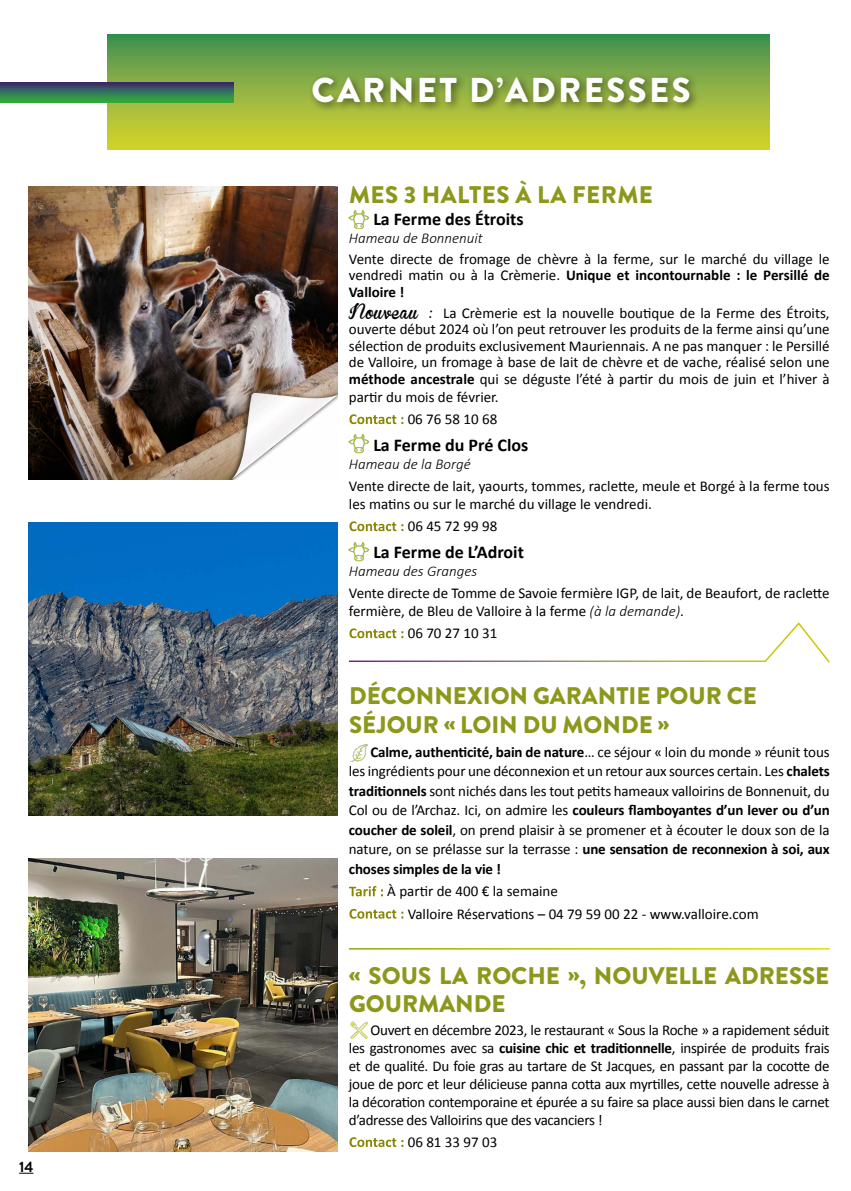
<style>
.page{position:relative;width:851px;height:1191px;background:#fff}
.page>*{position:absolute;margin:0;border:0;box-sizing:border-box;transform-origin:0 0}
.t1{font:900 34.5px "Brandon Grotesque";letter-spacing:.07em;color:#fff}
.t2{font:900 24px/28.8px "Brandon Grotesque";color:#8c981b}
.t3{font:900 24px "Brandon Grotesque";letter-spacing:.02em;color:#8c981b}
.t4{font:700 18px "Calibri";color:#000}
.t5{font:15px/18px "Calibri";color:#000;text-align:justify}
.t6{font:italic 300 15px "Calibri";color:#000}
.t7{font:700 15px "Brandon Grotesque";color:#000}
.s1{font-weight:700}
.s2{font-family:"Brannboll Fet"}
.s3{font-weight:700;color:#fff}
.s4{font-weight:300;font-style:italic}
</style>
<div class="page">
<svg style="left:19px;top:1172px;width:14px;height:1px"></svg>
<svg style="left:107px;top:34px;width:662px;height:115px;background:#8cb13f"></svg>
<img style="left:29px;top:522px;width:308px;height:293px">
<img style="left:29px;top:186px;width:308px;height:293px">
<img style="left:29px;top:858px;width:308px;height:293px">
<div style="left:308px;top:72px;width:392px;height:42px;background:#000;opacity:.5"></div>
<svg style="left:0;top:83px;width:233px;height:19px;background:#357057"></svg>
<svg style="left:348px;top:622px;width:482px;height:41px"></svg>
<img style="left:349px;top:210px;width:20px;height:18px">
<img style="left:349px;top:542px;width:20px;height:19px">
<img style="left:349px;top:434px;width:20px;height:19px">
<img style="left:351px;top:744px;width:16px;height:17px">
<img style="left:350px;top:1021px;width:17px;height:17px">
<p class="t7" style="left:19px;top:1156px;width:16px">14</p>
<h1 class="t1" style="left:311px;top:66px;width:381px">CARNET D’ADRESSES</h1>
<h2 class="t3" style="left:349px;top:178px;width:305px">MES 3 HALTES À LA FERME</h2>
<p class="t4" style="left:373px;top:206px;width:152px">La Ferme des Étroits</p>
<p class="t6" style="left:349px;top:229px;width:135px">Hameau de Bonnenuit</p>
<p class="t5" style="left:349px;top:250px;width:482px;line-height:16.5px">Vente directe de fromage de chèvre à la ferme, sur le marché du village le vendredi matin ou à la Crèmerie. <span class="s1">Unique et incontournable : le Persillé de Valloire !</span></p>
<p class="t5" style="left:349px;top:304px;width:482px;line-height:16.5px"><span class="s2">Nouveau :</span> La Crèmerie est la nouvelle boutique de la Ferme des Étroits, ouverte début 2024 où l’on peut retrouver les produits de la ferme ainsi qu’une sélection de produits exclusivement Mauriennais. A ne pas manquer : le Persillé de Valloire, un fromage à base de lait de chèvre et de vache, réalisé selon une <span class="s1">méthode ancestrale</span> qui se déguste l’été à partir du mois de juin et l’hiver à</p>
<p class="t5" style="left:349px;top:385px;width:151px;line-height:22.2px">partir du mois de février.<br><span class="s3">Contact :</span> 06 76 58 10 68</p>
<p class="t4" style="left:373px;top:432px;width:156px">La Ferme du Pré Clos</p>
<p class="t6" style="left:349px;top:454px;width:123px">Hameau de la Borgé</p>
<p class="t5" style="left:349px;top:476px;width:482px">Vente directe de lait, yaourts, tommes, raclette, meule et Borgé à la ferme tous les matins ou sur le marché du village le vendredi.</p>
<p class="t5" style="left:349px;top:516px;width:150px"><span class="s3">Contact :</span> 06 45 72 99 98</p>
<p class="t4" style="left:373px;top:539px;width:152px">La Ferme de L’Adroit</p>
<p class="t6" style="left:349px;top:561px;width:130px">Hameau des Granges</p>
<p class="t5" style="left:349px;top:583px;width:482px">Vente directe de Tomme de Savoie fermière IGP, de lait, de Beaufort, de raclette fermière, de Bleu de Valloire à la ferme <span class="s4">(à la demande)</span>.</p>
<p class="t5" style="left:349px;top:623px;width:150px"><span class="s3">Contact :</span> 06 70 27 10 31</p>
<h2 class="t2" style="left:349px;top:682px;width:409px">DÉCONNEXION GARANTIE POUR CE<br>SÉJOUR « LOIN DU MONDE »</h2>
<p class="t5" style="left:349px;top:741px;width:482px;line-height:19.5px;text-indent:21px"><span class="s1">Calme, authenticité, bain de nature</span>… ce séjour « loin du monde » réunit tous les ingrédients pour une déconnexion et un retour aux sources certain. Les <span class="s1">chalets traditionnels</span> sont nichés dans les tout petits hameaux valloirins de Bonnenuit, du Col ou de l’Archaz. Ici, on admire les <span class="s1">couleurs flamboyantes d’un lever ou d’un coucher de soleil</span>, on prend plaisir à se promener et à écouter le doux son de la nature, on se prélasse sur la terrasse : <span class="s1">une sensation de reconnexion à soi, aux choses simples de la vie !</span></p>
<p class="t5" style="left:349px;top:879px;width:411px;line-height:22.2px"><span class="s3">Tarif :</span> À partir de 400 € la semaine<br><span class="s3">Contact :</span> Valloire Réservations – 04 79 59 00 22 - www.valloire.com</p>
<h2 class="t2" style="left:349px;top:961px;width:482px">« SOUS LA ROCHE », NOUVELLE ADRESSE<br>GOURMANDE</h2>
<p class="t5" style="left:349px;top:1020px;width:482px;text-indent:22px">Ouvert en décembre 2023, le restaurant « Sous la Roche » a rapidement séduit les gastronomes avec sa <span class="s1">cuisine chic et traditionnelle</span>, inspirée de produits frais et de qualité. Du foie gras au tartare de St Jacques, en passant par la cocotte de joue de porc et leur délicieuse panna cotta aux myrtilles, cette nouvelle adresse à la décoration contemporaine et épurée a su faire sa place aussi bien dans le carnet d’adresse des Valloirins que des vacanciers !</p>
<p class="t5" style="left:349px;top:1132px;width:150px"><span class="s3">Contact :</span> 06 81 33 97 03</p>
</div>
